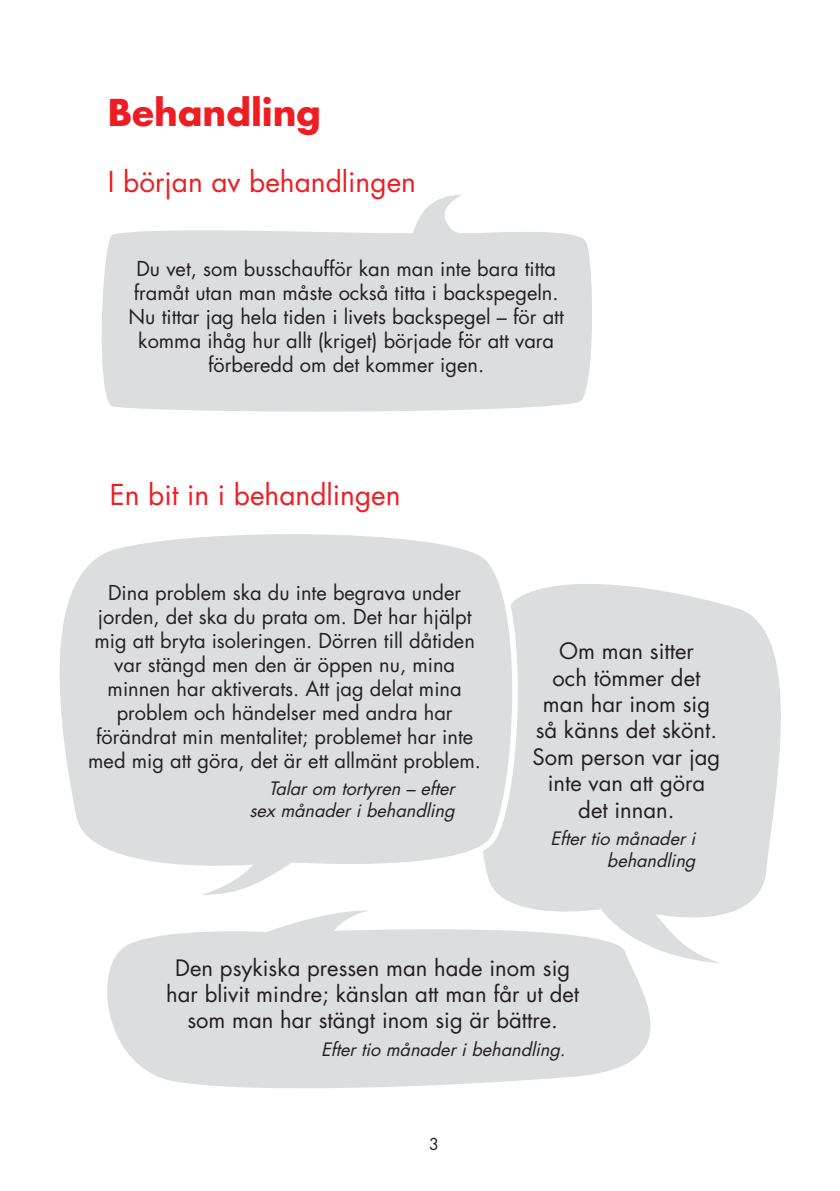
<style>
.page{position:relative;width:840px;height:1191px;background:#fff}
.page>*{position:absolute;margin:0;border:0;box-sizing:border-box;transform-origin:0 0}
.RUBBE{font:700 36px "Futura Std";color:#ee1d23}
.Ingress{font:28px "Futura Std";color:#ee1d23}
.t1{font:22px/26.4px "Futura Std";color:#231f20;text-align:center}
.Bubblorna{font:20px/24px "Futura Std";color:#231f20;text-align:center}
.avsändare{font:italic 18px/21.6px "Futura Std";color:#231f20;text-align:right}
.t2{font:16px "Futura Std";color:#231f20}
</style>
<div class="page">
<svg style="left:107px;top:910px;width:544px;height:178px;background:#e1e2e3"></svg>
<svg style="left:471px;top:584px;width:310px;height:379px;background:#e1e2e3"></svg>
<svg style="left:59px;top:534px;width:479px;height:369px"></svg>
<svg style="left:102px;top:195px;width:490px;height:216px;fill:#dcdddf"></svg>
<p class="RUBBE" style="left:108px;top:89px;width:214px">Behandling</p>
<p class="Ingress" style="left:108px;top:164px;width:309px">I början av behandlingen</p>
<p class="Bubblorna" style="left:128px;top:257px;width:436px">Du vet, som busschaufför kan man inte bara titta framåt utan man måste också titta i backspegeln.<br>Nu tittar jag hela tiden i livets backspegel – för att komma ihåg hur allt (kriget) började för att vara förberedd om det kommer igen.</p>
<p class="Ingress" style="left:110px;top:477px;width:292px">En bit in i behandlingen</p>
<p class="Bubblorna" style="left:88px;top:580px;width:394px">Dina problem ska du inte begrava under jorden, det ska du prata om. Det har hjälpt mig att bryta isoleringen. Dörren till dåtiden var stängd men den är öppen nu, mina minnen har aktiverats. Att jag delat mina problem och händelser med andra har förändrat min mentalitet; problemet har inte med mig att göra, det är ett allmänt problem.</p>
<p class="avsändare" style="left:249px;top:778px;width:211px">Talarom tortyren –efter sexmånaderibehandling</p>
<p class="t1" style="left:532px;top:638px;width:189px">Om man sitter<br>och tömmer det man har inom sig så känns det skönt.<br>Som person var jag inte van att göra det innan.</p>
<p class="avsändare" style="left:550px;top:827px;width:151px">Eftertio månaderi behandling</p>
<p class="t1" style="left:166px;top:954px;width:414px">Den psykiska pressen man hade inom sig har blivit mindre; känslan att man får ut det som man har stängt inom sig är bättre.</p>
<p class="avsändare" style="left:321px;top:1038px;width:250px">Eftertio månaderibehandling.</p>
<p class="t2" style="left:429px;top:1134px;width:11px">3</p>
</div>
